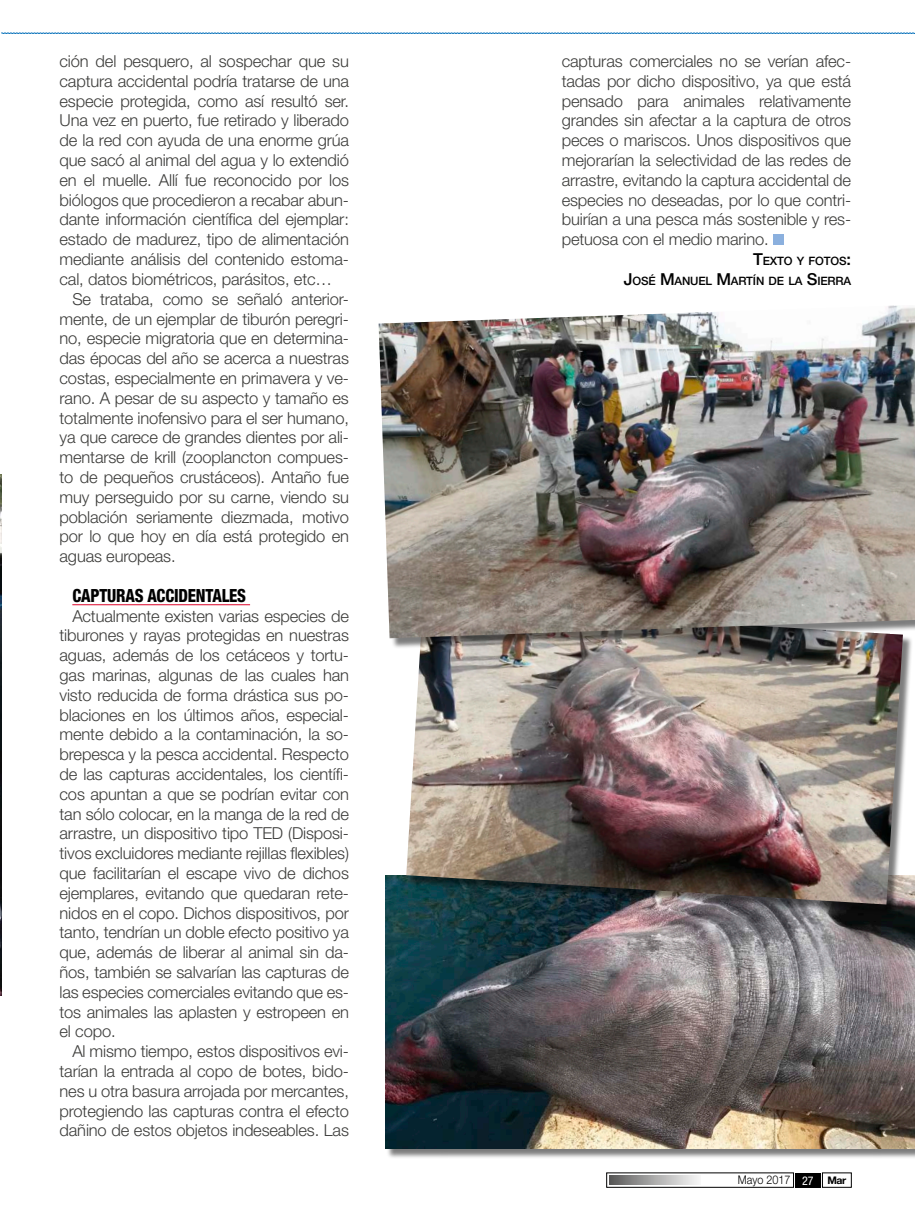
<style>
.page{position:relative;width:915px;height:1212px;background:#fff}
.page>*{position:absolute;margin:0;border:0;box-sizing:border-box;transform-origin:0 0}
.Texto{font:800 condensed 18.15px "Helvetica Neue LT Std";letter-spacing:-.01em;color:#000;scale:.91 1}
.Texto-2{font:300 16.5px/19.8px "Helvetica Neue LT Std";letter-spacing:-.01em;color:#3c3c3a;text-align:justify}
.t1{font:300 12px "Helvetica Neue LT Std";color:#000;scale:.9 1}
.Texto-3{font:500 11.55px "Helvetica Neue LT Std";letter-spacing:-.015em;color:#000}
.s1{font-size:16.5px}
.s2{font-weight:400;font-stretch:condensed;color:#fff}
.s3{font-weight:700;font-size:10.5px}
</style>
<div class="page">
<svg style="left:1px;top:33px;width:913px;height:1px"></svg>
<svg style="left:609px;top:1176px;width:90px;height:8px"></svg>
<div style="left:795px;top:1172px;width:25px;height:15px;background:#000"></div>
<img style="left:0;top:474px;width:1px;height:521px">
<hr style="left:72px;top:604px;width:178px;height:1px;background:#dc042a">
<div style="left:772px;top:235px;width:11px;height:10px;background:#8bb0de"></div>
<div style="left:386px;top:877px;width:528px;height:282px;background:#000;opacity:.51"></div>
<img style="left:385px;top:876px;width:529px;height:272px">
<div style="left:408px;top:607px;width:505px;height:308px;background:#000;opacity:.51"></div>
<img style="left:406px;top:649px;width:496px;height:255px">
<div style="left:380px;top:306px;width:534px;height:343px;background:#000;opacity:.51"></div>
<img style="left:378px;top:305px;width:536px;height:333px">
<p class="Texto-2" style="left:60px;top:51px;width:291px">ción del pesquero, al sospechar que su captura accidental podría tratarse de una especie protegida, como así resultó ser.<br>Una vez en puerto, fue retirado y liberado de la red con ayuda de una enorme grúa que sacó al animal del agua y lo extendió en el muelle. Allí fue reconocido por los biólogos que procedieron a recabar abun&shy;dante información científica del ejemplar: estado de madurez, tipo de alimentación mediante análisis del contenido estoma&shy;cal, datos biométricos, parásitos, etc…</p>
<p class="Texto-2" style="left:60px;top:289px;width:291px;text-indent:13px">Se trataba, como se señaló anterior&shy;mente, de un ejemplar de tiburón peregri&shy;no, especie migratoria que en determina&shy;das épocas del año se acerca a nuestras costas, especialmente en primavera y ve&shy;rano. A pesar de su aspecto y tamaño es totalmente inofensivo para el ser humano, ya que carece de grandes dientes por ali&shy;mentarse de krill (zooplancton compues&shy;to de pequeños crustáceos). Antaño fue muy perseguido por su carne, viendo su población seriamente diezmada, motivo por lo que hoy en día está protegido en aguas europeas.</p>
<p class="Texto" style="left:72px;top:584px;width:192px">CAPTURAS ACCIDENTALES</p>
<p class="Texto-2" style="left:60px;top:605px;width:291px;text-indent:13px">Actualmente existen varias especies de tiburones y rayas protegidas en nuestras aguas, además de los cetáceos y tortu&shy;gas marinas, algunas de las cuales han visto reducida de forma drástica sus po&shy;blaciones en los últimos años, especial&shy;mente debido a la contaminación, la so&shy;brepesca y la pesca accidental. Respecto de las capturas accidentales, los científi&shy;cos apuntan a que se podrían evitar con tan sólo colocar, en la manga de la red de arrastre, un dispositivo tipo TED (Disposi&shy;tivos excluidores mediante rejillas flexibles) que facilitarían el escape vivo de dichos ejemplares, evitando que quedaran rete&shy;nidos en el copo. Dichos dispositivos, por tanto, tendrían un doble efecto positivo ya que, además de liberar al animal sin da&shy;ños, también se salvarían las capturas de las especies comerciales evitando que es&shy;tos animales las aplasten y estropeen en el copo.</p>
<p class="Texto-2" style="left:60px;top:1041px;width:291px;text-indent:13px">Al mismo tiempo, estos dispositivos evi&shy;tarían la entrada al copo de botes, bido&shy;nes u otra basura arrojada por mercantes, protegiendo las capturas contra el efecto dañino de estos objetos indeseables. Las</p>
<p class="Texto-2" style="left:561px;top:51px;width:291px">capturas comerciales no se verían afec&shy;tadas por dicho dispositivo, ya que está pensado para animales relativamente grandes sin afectar a la captura de otros peces o mariscos. Unos dispositivos que mejorarían la selectividad de las redes de arrastre, evitando la captura accidental de especies no deseadas, por lo que contri&shy;buirían a una pesca más sostenible y res&shy;petuosa con el medio marino.</p>
<p class="Texto-3" style="left:752px;top:254px;width:100px"><span class="s1">T</span>EXTO Y FOTOS<span class="s1">:</span></p>
<p class="Texto-3" style="left:623px;top:274px;width:229px"><span class="s1">J</span>OSÉ <span class="s1">M</span>ANUEL <span class="s1">M</span>ARTÍN DE LA <span class="s1">S</span>IERRA</p>
<p class="t1" style="left:737px;top:1173px;width:122px">Mayo 2017 <span class="s2">27</span> <span class="s3">Mar</span></p>
</div>
